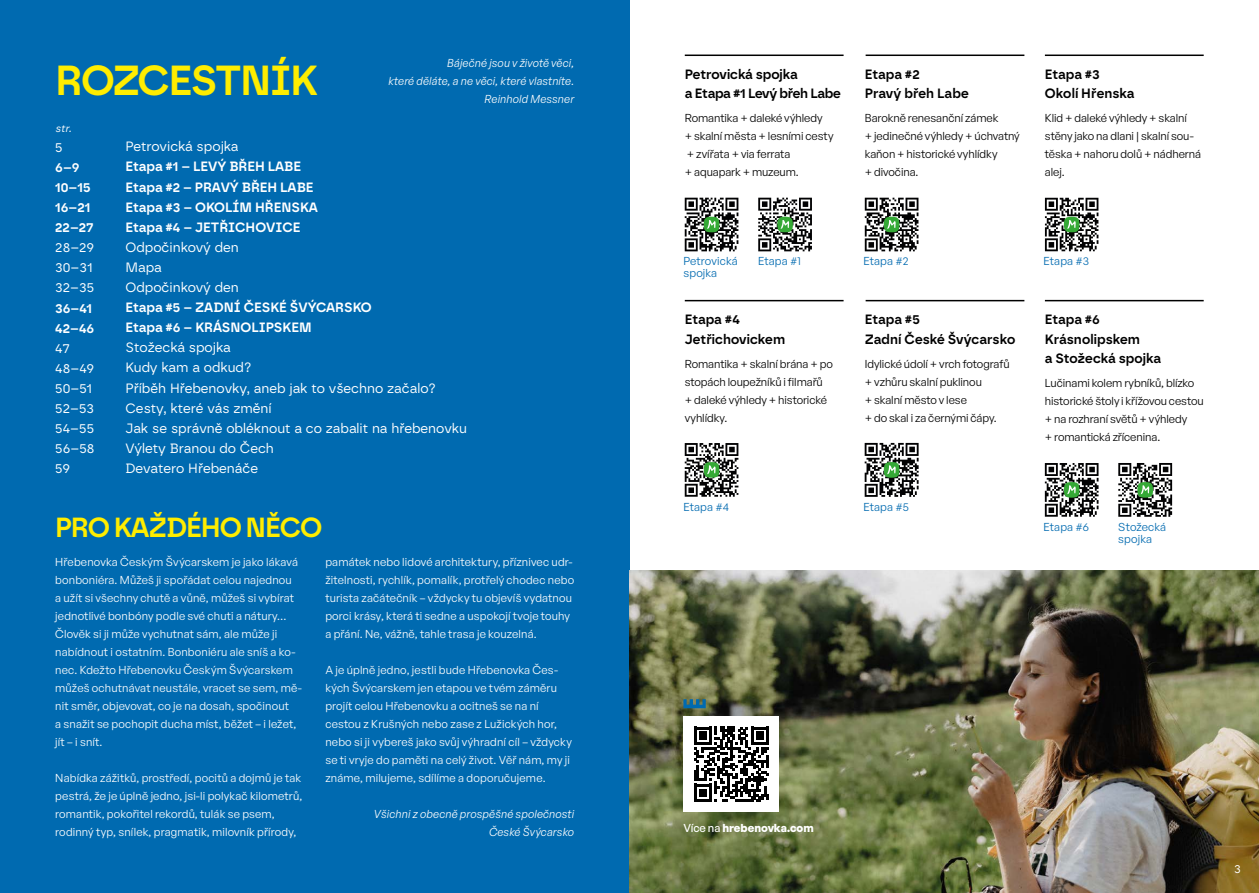
<style>
.page{position:relative;width:1259px;height:893px;background:#fff}
.page>*{position:absolute;margin:0;border:0;box-sizing:border-box;transform-origin:0 0}
.t1{font:600 42px "Borna";letter-spacing:-.04em;color:#ffed00}
.t2{font:600 27.6px "Borna";letter-spacing:-.04em;color:#ffed00}
.t3{font:13.5px/20.1px "Borna";color:#fff}
.t4{font:600 13.5px/20.1px "Borna";color:#fff}
.t5{font:600 13.5px/19.5px "Borna";color:#000}
.t6{font:600 13.5px/19.5px "Borna";letter-spacing:-.02em;color:#000}
.t7{font:12px "Borna";color:#fff}
.t8{font:11.25px/18px "General Sans";letter-spacing:.015em;color:#fff}
.t9{font:11.25px/18px "General Sans";letter-spacing:-.005em;color:#000}
.t10{font:italic 11.25px/18px "General Sans";letter-spacing:.01em;color:#fff;text-align:right}
.t11{font:11.25px/12px "General Sans";letter-spacing:.01em;color:#006ab0}
.t12{font:700 11.25px "General Sans";letter-spacing:-.005em;color:#fff}
.t13{font:italic 10.5px "Borna";color:#fff}
.s1{font-weight:500}
</style>
<div class="page">
<div style="left:0;top:0;width:629px;height:893px;background:#006ab0"></div>
<img style="left:629px;top:571px;width:630px;height:322px">
<svg style="left:683px;top:699px;width:23px;height:9px"></svg>
<div style="left:683px;top:716px;width:96px;height:96px;background:#fff"></div>
<svg style="left:694px;top:727px;width:75px;height:75px"></svg>
<hr style="left:685px;top:55px;width:158px;height:1px;background:#000">
<hr style="left:685px;top:300px;width:158px;height:1px;background:#000">
<hr style="left:865px;top:55px;width:159px;height:1px;background:#000">
<hr style="left:865px;top:300px;width:159px;height:1px;background:#000">
<hr style="left:1045px;top:55px;width:158px;height:1px;background:#000">
<hr style="left:1045px;top:300px;width:158px;height:1px;background:#000">
<svg style="left:685px;top:198px;width:53px;height:53px"></svg>
<svg style="left:758px;top:198px;width:54px;height:53px"></svg>
<svg style="left:865px;top:198px;width:53px;height:53px"></svg>
<svg style="left:1045px;top:198px;width:53px;height:53px"></svg>
<svg style="left:685px;top:443px;width:53px;height:54px"></svg>
<svg style="left:864px;top:443px;width:54px;height:54px"></svg>
<svg style="left:1045px;top:463px;width:53px;height:54px"></svg>
<svg style="left:1118px;top:463px;width:54px;height:54px"></svg>
<h1 class="t1" style="left:55px;top:55px;width:264px">ROZCESTNÍK</h1>
<p class="t6" style="left:685px;top:64px;width:157px">Petrovická spojka<br>a Etapa #1 Levý břeh Labe</p>
<p class="t9" style="left:685px;top:109px;width:150px">Romantika + daleké výhledy<br>+ skalní města + lesními cesty + zvířata + via ferrata<br>+ aquapark + muzeum.</p>
<p class="t10" style="left:388px;top:53px;width:187px">Báječné jsou v životě věci,<br>které děláte, a ne věci, které vlastníte.<br>Reinhold Messner</p>
<p class="t5" style="left:865px;top:64px;width:105px">Etapa #2<br>Pravý břeh Labe</p>
<p class="t9" style="left:865px;top:109px;width:156px">Barokně renesanční zámek<br>+ jedinečné výhledy + úchvatný kaňon + historické vyhlídky<br>+ divočina.</p>
<p class="t5" style="left:1045px;top:64px;width:91px">Etapa #3<br>Okolí Hřenska</p>
<p class="t9" style="left:1045px;top:109px;width:158px">Klid + daleké výhledy + skalní stěny jako na dlani | skalní sou‑ těska + nahoru dolů + nádherná alej.</p>
<p class="t13" style="left:55px;top:122px;width:17px">str.</p>
<p class="t3" style="left:55px;top:137px;width:9px">5</p>
<p class="t4" style="left:55px;top:157px;width:40px">6–9<br>10–15<br>16–21<br>22–27</p>
<p class="t3" style="left:55px;top:237px;width:41px">28–29<br>30–31<br>32–35</p>
<p class="t4" style="left:55px;top:298px;width:41px">36–41<br>42–46</p>
<p class="t3" style="left:55px;top:338px;width:41px">47<br>48–49<br>50–51<br>52–53<br>54–55<br>56–58<br>59</p>
<p class="t3" style="left:126px;top:136px;width:115px">Petrovická spojka</p>
<p class="t4" style="left:126px;top:157px;width:194px">Etapa #1 – LEVÝ BŘEH LABE<br>Etapa #2 – PRAVÝ BŘEH LABE<br>Etapa #3 – OKOLÍM HŘENSKA<br>Etapa #4 – JETŘICHOVICE</p>
<p class="t3" style="left:126px;top:237px;width:115px">Odpočinkový den<br>Mapa<br>Odpočinkový den</p>
<p class="t4" style="left:126px;top:297px;width:248px">Etapa #5 – ZADNÍ ČESKÉ ŠVÝCARSKO<br>Etapa #6 – KRÁSNOLIPSKEM</p>
<p class="t3" style="left:126px;top:337px;width:343px">Stožecká spojka<br>Kudy kam a odkud?<br>Příběh Hřebenovky, aneb jak to všechno začalo?<br>Cesty, které vás změní<br>Jak se správně obléknout a co zabalit na hřebenovku<br>Výlety Branou do Čech<br>Devatero Hřebenáče</p>
<p class="t11" style="left:683px;top:255px;width:56px">Petrovická spojka</p>
<p class="t11" style="left:758px;top:255px;width:44px">Etapa #1</p>
<p class="t11" style="left:1043px;top:255px;width:47px">Etapa #3</p>
<p class="t11" style="left:863px;top:255px;width:47px">Etapa #2</p>
<p class="t5" style="left:685px;top:310px;width:102px">Etapa #4<br>Jetřichovickem</p>
<p class="t9" style="left:685px;top:354px;width:150px">Romantika + skalní brána + po stopách loupežníků i filmařů + daleké výhledy + historické vyhlídky.</p>
<p class="t5" style="left:865px;top:310px;width:152px">Etapa #5<br>Zadní České Švýcarsko</p>
<p class="t9" style="left:865px;top:354px;width:146px">Idylické údolí + vrch fotografů + vzhůru skalní puklinou<br>+ skalní město v lese<br>+ do skal i za černými čápy.</p>
<p class="t5" style="left:1045px;top:310px;width:118px">Etapa #6<br>Krásnolipskem<br>a Stožecká spojka</p>
<p class="t9" style="left:1045px;top:374px;width:160px">Lučinami kolem rybníků, blízko historické štoly i křížovou cestou + na rozhraní světů + výhledy<br>+ romantická zřícenina.</p>
<h2 class="t2" style="left:55px;top:510px;width:269px">PRO KAŽDÉHO NĚCO</h2>
<p class="t8" style="left:55px;top:552px;width:248px">Hřebenovka Českým Švýcarskem je jako lákavá bonboniéra. Můžeš ji spořádat celou najednou<br>a užít si všechny chutě a vůně, můžeš si vybírat jednotlivé bonbóny podle své chuti a nátury… Člověk si ji může vychutnat sám, ale může ji nabídnout i ostatním. Bonboniéru ale sníš a ko‑ nec. Kdežto Hřebenovku Českým Švýcarskem můžeš ochutnávat neustále, vracet se sem, mě‑ nit směr, objevovat, co je na dosah, spočinout<br>a snažit se pochopit ducha míst, běžet – i ležet, jít – i snít.</p>
<p class="t8" style="left:55px;top:768px;width:248px">Nabídka zážitků, prostředí, pocitů a dojmů je tak pestrá, že je úplně jedno, jsi ‑li polykač kilometrů, romantik, pokořitel rekordů, tulák se psem, rodinný typ, snílek, pragmatik, milovník přírody,</p>
<p class="t8" style="left:325px;top:552px;width:250px">památek nebo lidové architektury, příznivec udr‑ žitelnosti, rychlík, pomalík, protřelý chodec nebo turista začátečník – vždycky tu objevíš vydatnou porci krásy, která ti sedne a uspokojí tvoje touhy a přání. Ne, vážně, tahle trasa je kouzelná.</p>
<p class="t8" style="left:325px;top:660px;width:248px">A je úplně jedno, jestli bude Hřebenovka Čes‑ kých Švýcarskem jen etapou ve tvém záměru projít celou Hřebenovku a ocitneš se na ní cestou z Krušných nebo zase z Lužických hor, nebo si ji vybereš jako svůj výhradní cíl – vždycky se ti vryje do paměti na celý život. Věř nám, my ji známe, milujeme, sdílíme a doporučujeme.</p>
<p class="t10" style="left:374px;top:804px;width:202px">Všichni z obecně prospěšné společnosti<br>České Švýcarsko</p>
<p class="t11" style="left:683px;top:500px;width:47px">Etapa #4</p>
<p class="t11" style="left:863px;top:500px;width:47px">Etapa #5</p>
<p class="t12" style="left:683px;top:820px;width:132px"><span class="s1">Více na</span> hrebenovka.com</p>
<p class="t11" style="left:1043px;top:520px;width:47px">Etapa #6</p>
<p class="t11" style="left:1118px;top:520px;width:49px">Stožecká spojka</p>
<p class="t7" style="left:1234px;top:862px;width:8px">3</p>
</div>
